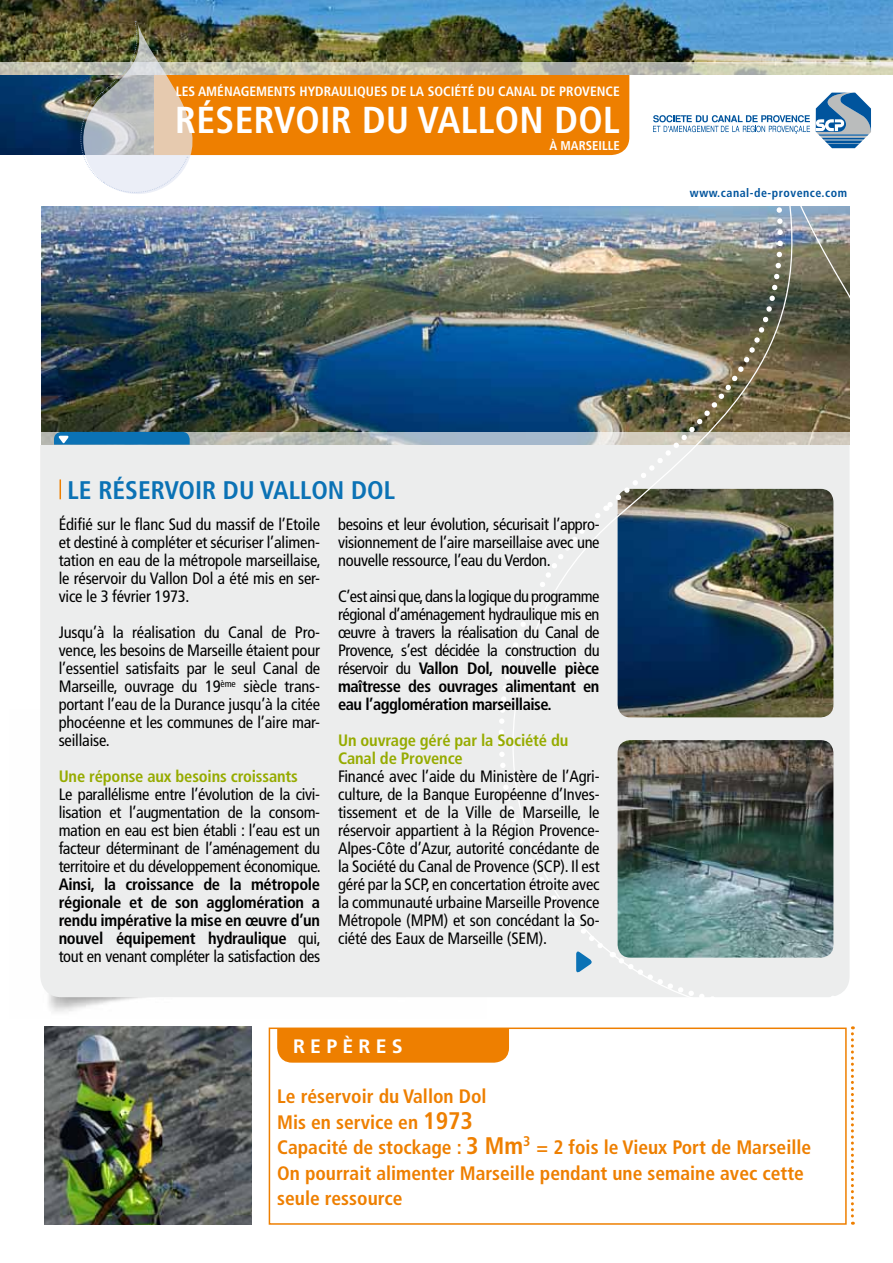
<style>
.page{position:relative;width:893px;height:1263px;background:#fff}
.page>*{position:absolute;margin:0;border:0;box-sizing:border-box;transform-origin:0 0}
.t1{font:700 condensed 37.5px "Frutiger";letter-spacing:.01em;color:#fff}
.t2{font:700 condensed 25.5px "Frutiger";color:#0b72b5}
.t3{font:700 condensed 19.5px/25.5px "Frutiger";color:#ee7f00}
.t4{font:700 19.5px "Frutiger";letter-spacing:.27em;color:#fff}
.t5{font:condensed 16.5px/18px "Frutiger";letter-spacing:-.02em;color:#000;text-align:justify}
.t6{font:700 condensed 16.5px/18px "Frutiger";letter-spacing:-.02em;color:#000;text-align:justify}
.t7{font:700 condensed 16.5px/18px "Frutiger";letter-spacing:-.01em;color:#96ab00}
.t8{font:700 condensed 13.5px "Frutiger";color:#fff}
.t9{font:700 condensed 12.75px "Frutiger";color:#fff}
.t10{font:700 condensed 12px "Frutiger";letter-spacing:.04em;color:#00549d}
.s1{font-weight:400}
.s2{font-weight:700}
.s3{font-size:24px}
</style>
<div class="page">
<img style="left:43px;top:987px;width:104px;height:25px">
<img style="left:0;top:75px;width:79px;height:80px">
<img style="left:0;top:0;width:893px;height:62px">
<div style="left:40px;top:216px;width:810px;height:781px;background:#eceded;border-radius:21px"></div>
<img style="left:42px;top:207px;width:430px;height:225px">
<svg style="left:40px;top:432px;width:432px;height:13px;background:#b3bbbb"></svg>
<svg style="left:0;top:62px;width:893px;height:13px;background:#cacab6"></svg>
<svg style="left:54px;top:432px;width:136px;height:13px;background:#1878b6"></svg>
<img style="left:472px;top:206px;width:378px;height:622px">
<img style="left:602px;top:206px;width:201px;height:306px">
<svg style="left:472px;top:508px;width:143px;height:449px"></svg>
<svg style="left:614px;top:828px;width:241px;height:201px"></svg>
<img style="left:79px;top:21px;width:550px;height:173px">
<svg style="left:60px;top:479px;width:1px;height:20px"></svg>
<img style="left:45px;top:1026px;width:206px;height:199px">
<div style="left:269px;top:1027px;width:578px;height:198px;background:#fff;border:2px solid #ee7f00"></div>
<svg style="left:851px;top:1026px;width:3px;height:199px"></svg>
<div style="left:277px;top:1028px;width:232px;height:35px;background:#ee7f00"></div>
<svg style="left:576px;top:950px;width:18px;height:23px"></svg>
<svg style="left:653px;top:93px;width:218px;height:56px"></svg>
<p class="t8" style="left:176px;top:83px;width:445px">Les aménagements hydrauliques de la Société du Canal de Provence</p>
<h1 class="t1" style="left:175px;top:98px;width:439px">réservoir du Vallon Dol</h1>
<p class="t9" style="left:549px;top:138px;width:72px">à marseille</p>
<p class="t10" style="left:690px;top:186px;width:159px">www.canal-de-provence.com</p>
<h2 class="t2" style="left:68px;top:475px;width:324px">Le réservoir du Vallon Dol</h2>
<p class="t5" style="left:59px;top:515px;width:264px">Édifié sur le flanc Sud du massif de l’Etoile et destiné à compléter et sécuriser l’alimen&shy;tation en eau de la métropole marseillaise, le réservoir du Vallon Dol a été mis en ser&shy;vice le 3 février 1973.</p>
<p class="t5" style="left:59px;top:623px;width:263px">Jusqu’à la réalisation du Canal de Pro&shy;vence, les besoins de Marseille étaient pour l’essentiel satisfaits par le seul Canal de Marseille, ouvrage du 19<sup>ème</sup> siècle trans&shy;portant l’eau de la Durance jusqu’à la citée phocéenne et les communes de l’aire mar&shy;seillaise.</p>
<p class="t7" style="left:59px;top:767px;width:241px">Une réponse aux besoins croissants</p>
<p class="t5" style="left:59px;top:785px;width:264px">Le parallélisme entre l’évolution de la civi&shy;lisation et l’augmentation de la consom&shy;mation en eau est bien établi : l’eau est un facteur déterminant de l’aménagement du territoire et du développement économique.</p>
<p class="t6" style="left:59px;top:875px;width:264px">Ainsi, la croissance de la métropole régionale et de son agglomération a rendu impérative la mise en œuvre d’un nouvel équipement hydraulique <span class="s1">qui, tout en venant compléter la satisfaction des</span></p>
<p class="t5" style="left:338px;top:515px;width:263px">besoins et leur évolution, sécurisait l’appro&shy;visionnement de l’aire marseillaise avec une nouvelle ressource, l’eau du Verdon.</p>
<p class="t5" style="left:338px;top:587px;width:263px">C’est ainsi que, dans la logique du programme régional d’aménagement hydraulique mis en œuvre à travers la réalisation du Canal de Provence, s’est décidée la construction du réservoir du <span class="s2">Vallon Dol, nouvelle pièce maîtresse des ouvrages alimentant en eau l’agglomération marseillaise.</span></p>
<p class="t7" style="left:338px;top:731px;width:232px">Un ouvrage géré par la Société du<br>Canal de Provence</p>
<p class="t5" style="left:338px;top:767px;width:263px">Financé avec l’aide du Ministère de l’Agri&shy;culture, de la Banque Européenne d’Inves&shy;tissement et de la Ville de Marseille, le réservoir appartient à la Région Provence-Alpes-Côte d’Azur, autorité concédante de la Société du Canal de Provence (SCP). Il est géré par la SCP, en concertation étroite avec la communauté urbaine Marseille Provence Métropole (MPM) et son concédant la So&shy;ciété des Eaux de Marseille (SEM).</p>
<p class="t4" style="left:293px;top:1035px;width:111px">REPÈRES</p>
<p class="t3" style="left:277px;top:1084px;width:536px">Le réservoir du Vallon Dol<br>Mis en service en <span class="s3">1973<br></span>Capacité de stockage : <span class="s3">3 Mm</span><sup>3</sup> = 2 fois le Vieux Port de Marseille On pourrait alimenter Marseille pendant une semaine avec cette seule ressource</p>
</div>
